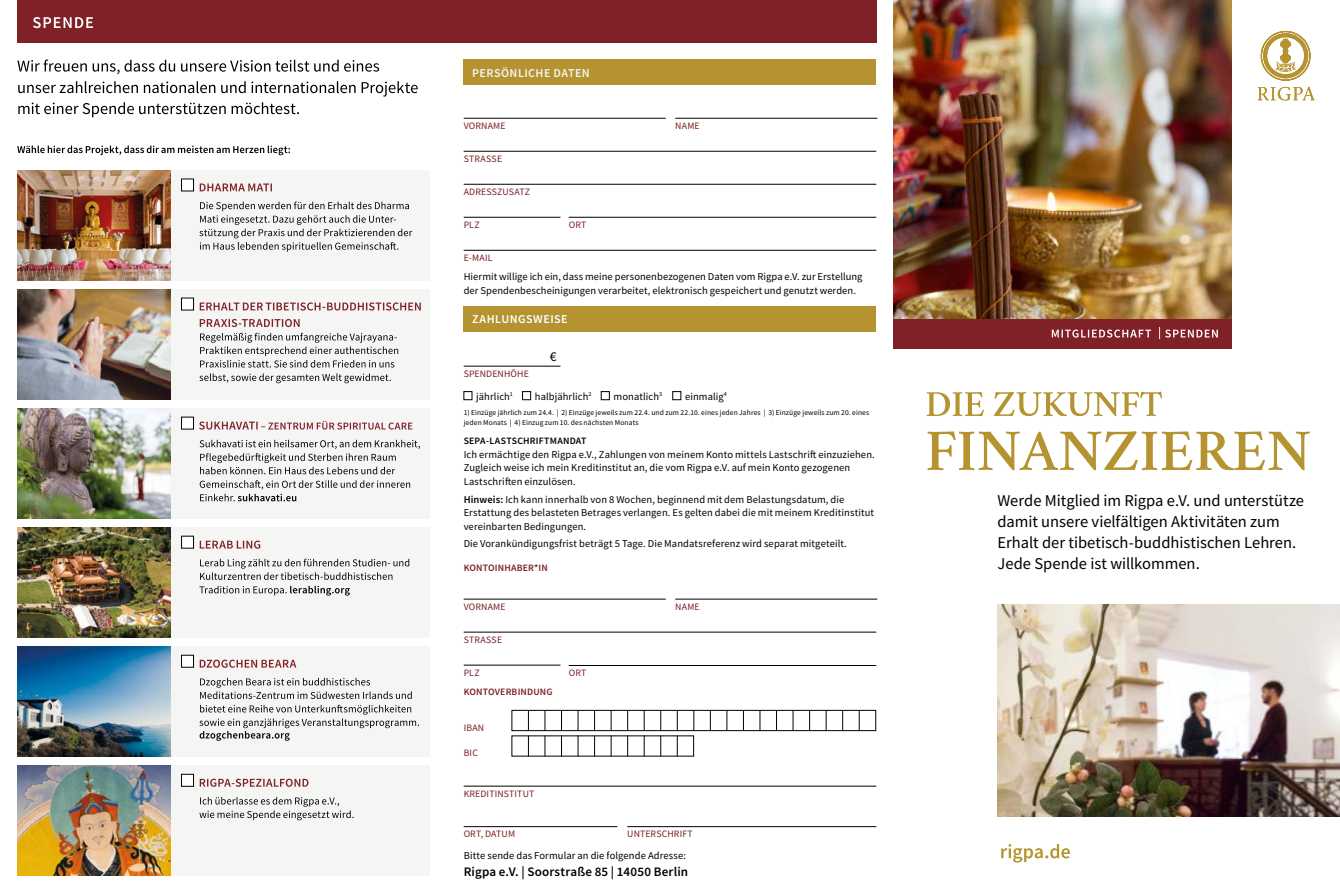
<style>
.page{position:relative;width:1340px;height:893px;background:#fff}
.page>*{position:absolute;margin:0;border:0;box-sizing:border-box;transform-origin:0 0}
.t1{font:16.5px/21px "Source Sans Pro";color:#000}
.t2{font:13.5px "Source Sans Pro";color:#000}
.t3{font:600 13.05px "Source Sans Pro";letter-spacing:.015em;color:#000}
.t4{font:600 12px "Source Sans Pro";letter-spacing:.035em;color:#f5f5f4}
.t5{font:600 12px "Source Sans Pro";letter-spacing:.04em;color:#fff}
.t6{font:10.5px/13.5px "Source Sans Pro";letter-spacing:.01em;color:#000}
.t7{font:9.75px "Source Sans Pro";letter-spacing:.015em;color:#791e24}
.t8{font:600 9.75px "Source Sans Pro";letter-spacing:.015em;color:#791e24}
.t9{font:600 9.75px "Source Sans Pro";letter-spacing:.02em;color:#000}
.t10{font:7.5px/10.5px "Source Sans Pro";letter-spacing:.015em;color:#000}
.s1{font-weight:600}
</style>
<div class="page">
<div style="left:171px;top:170px;width:258px;height:111px;background:#f5f5f4"></div>
<div style="left:171px;top:289px;width:258px;height:111px;background:#f5f5f4"></div>
<div style="left:171px;top:408px;width:258px;height:111px;background:#f5f5f4"></div>
<div style="left:171px;top:527px;width:258px;height:111px;background:#f5f5f4"></div>
<div style="left:171px;top:646px;width:258px;height:111px;background:#f5f5f4"></div>
<div style="left:171px;top:765px;width:258px;height:111px;background:#f5f5f4"></div>
<svg style="left:17px;top:146px;width:273px;height:9px"></svg>
<svg style="left:18px;top:81px;width:399px;height:36px"></svg>
<svg style="left:17px;top:60px;width:362px;height:14px"></svg>
<div style="left:17px;top:0;width:859px;height:43px;background:#802027"></div>
<svg style="left:33px;top:17px;width:60px;height:11px"></svg>
<svg style="left:199px;top:797px;width:154px;height:23px"></svg>
<svg style="left:200px;top:779px;width:108px;height:8px"></svg>
<div style="left:181px;top:774px;width:12px;height:12px;background:#fff"></div>
<div style="left:181px;top:774px;width:13px;height:13px;border:1px solid #000"></div>
<svg style="left:199px;top:705px;width:220px;height:36px"></svg>
<svg style="left:200px;top:678px;width:212px;height:21px"></svg>
<svg style="left:200px;top:660px;width:96px;height:8px"></svg>
<div style="left:181px;top:655px;width:12px;height:12px;background:#fff"></div>
<div style="left:181px;top:655px;width:13px;height:13px;border:1px solid #000"></div>
<svg style="left:199px;top:586px;width:151px;height:10px"></svg>
<svg style="left:200px;top:559px;width:209px;height:21px"></svg>
<svg style="left:200px;top:541px;width:60px;height:8px"></svg>
<div style="left:181px;top:536px;width:12px;height:12px;background:#fff"></div>
<div style="left:181px;top:536px;width:13px;height:13px;border:1px solid #000"></div>
<svg style="left:200px;top:480px;width:210px;height:21px"></svg>
<svg style="left:200px;top:440px;width:220px;height:34px"></svg>
<svg style="left:199px;top:421px;width:213px;height:9px"></svg>
<div style="left:181px;top:417px;width:12px;height:12px;background:#fff"></div>
<div style="left:181px;top:417px;width:13px;height:12px;border:1px solid #000"></div>
<svg style="left:199px;top:333px;width:199px;height:50px"></svg>
<svg style="left:200px;top:319px;width:99px;height:8px"></svg>
<svg style="left:200px;top:302px;width:221px;height:9px"></svg>
<div style="left:181px;top:298px;width:12px;height:12px;background:#fff"></div>
<div style="left:181px;top:298px;width:13px;height:12px;border:1px solid #000"></div>
<svg style="left:199px;top:201px;width:213px;height:51px"></svg>
<svg style="left:200px;top:183px;width:72px;height:8px"></svg>
<div style="left:181px;top:179px;width:12px;height:12px;background:#fff"></div>
<div style="left:181px;top:179px;width:13px;height:12px;border:1px solid #000"></div>
<div style="left:463px;top:60px;width:413px;height:25px;background:#b49330"></div>
<hr style="left:463px;top:118px;width:202px;height:1px;background:#000">
<hr style="left:675px;top:118px;width:202px;height:1px;background:#000">
<hr style="left:463px;top:151px;width:413px;height:1px;background:#000">
<hr style="left:463px;top:184px;width:413px;height:1px;background:#000">
<hr style="left:463px;top:217px;width:97px;height:1px;background:#000">
<hr style="left:568px;top:217px;width:308px;height:1px;background:#000">
<hr style="left:463px;top:250px;width:413px;height:1px;background:#000">
<hr style="left:463px;top:599px;width:202px;height:1px;background:#000">
<hr style="left:675px;top:599px;width:202px;height:1px;background:#000">
<hr style="left:463px;top:632px;width:413px;height:1px;background:#000">
<hr style="left:463px;top:665px;width:97px;height:1px;background:#000">
<hr style="left:568px;top:665px;width:308px;height:1px;background:#000">
<div style="left:511px;top:710px;width:365px;height:21px;border:1px solid #000"></div>
<svg style="left:693px;top:710px;width:1px;height:21px"></svg>
<svg style="left:710px;top:710px;width:1px;height:21px"></svg>
<svg style="left:726px;top:710px;width:1px;height:21px"></svg>
<svg style="left:743px;top:710px;width:1px;height:21px"></svg>
<svg style="left:759px;top:710px;width:1px;height:21px"></svg>
<svg style="left:776px;top:710px;width:1px;height:21px"></svg>
<svg style="left:792px;top:710px;width:1px;height:21px"></svg>
<svg style="left:809px;top:710px;width:1px;height:21px"></svg>
<svg style="left:826px;top:710px;width:1px;height:21px"></svg>
<svg style="left:842px;top:710px;width:1px;height:21px"></svg>
<svg style="left:859px;top:710px;width:1px;height:21px"></svg>
<svg style="left:528px;top:710px;width:1px;height:46px"></svg>
<svg style="left:544px;top:710px;width:1px;height:46px"></svg>
<svg style="left:561px;top:710px;width:1px;height:46px"></svg>
<svg style="left:578px;top:710px;width:1px;height:46px"></svg>
<svg style="left:594px;top:710px;width:1px;height:46px"></svg>
<svg style="left:611px;top:710px;width:1px;height:46px"></svg>
<svg style="left:627px;top:710px;width:1px;height:46px"></svg>
<svg style="left:644px;top:710px;width:1px;height:46px"></svg>
<svg style="left:660px;top:710px;width:1px;height:46px"></svg>
<svg style="left:677px;top:710px;width:1px;height:46px"></svg>
<hr style="left:463px;top:786px;width:413px;height:1px;background:#000">
<hr style="left:463px;top:826px;width:154px;height:1px;background:#000">
<hr style="left:627px;top:826px;width:249px;height:1px;background:#000">
<div style="left:463px;top:391px;width:9px;height:9px;border:1px solid #000"></div>
<div style="left:522px;top:391px;width:9px;height:9px;border:1px solid #000"></div>
<div style="left:601px;top:391px;width:8px;height:9px;border:1px solid #000"></div>
<div style="left:672px;top:391px;width:9px;height:9px;border:1px solid #000"></div>
<div style="left:463px;top:306px;width:413px;height:25px;background:#b49330"></div>
<hr style="left:463px;top:366px;width:97px;height:1px;background:#000">
<img style="left:893px;top:0;width:338px;height:319px">
<div style="left:893px;top:319px;width:338px;height:30px;background:#802027"></div>
<svg style="left:1051px;top:327px;width:166px;height:12px"></svg>
<img style="left:997px;top:604px;width:342px;height:212px">
<svg style="left:1001px;top:844px;width:68px;height:18px"></svg>
<svg style="left:927px;top:431px;width:382px;height:39px"></svg>
<svg style="left:926px;top:392px;width:236px;height:24px"></svg>
<svg style="left:1257px;top:31px;width:57px;height:69px"></svg>
<img style="left:17px;top:170px;width:154px;height:111px">
<img style="left:17px;top:289px;width:154px;height:111px">
<img style="left:17px;top:765px;width:154px;height:111px">
<img style="left:17px;top:408px;width:154px;height:111px">
<img style="left:17px;top:527px;width:154px;height:111px">
<img style="left:17px;top:646px;width:154px;height:111px">
<p class="t4" style="left:472px;top:65px;width:119px">PERSÖNLICHE DATEN</p>
<p class="t7" style="left:463px;top:119px;width:43px">VORNAME</p>
<p class="t7" style="left:675px;top:119px;width:26px">NAME</p>
<p class="t7" style="left:463px;top:152px;width:40px">STRASSE</p>
<p class="t7" style="left:463px;top:185px;width:68px">ADRESSZUSATZ</p>
<p class="t7" style="left:463px;top:218px;width:17px">PLZ</p>
<p class="t7" style="left:568px;top:218px;width:19px">ORT</p>
<p class="t7" style="left:463px;top:251px;width:30px">E-MAIL</p>
<p class="t6" style="left:463px;top:270px;width:400px">Hiermit willige ich ein, dass meine personenbezogenen Daten vom Rigpa e.V. zur Erstellung der Spendenbescheinigungen verarbeitet, elektronisch gespeichert und genutzt werden.</p>
<p class="t5" style="left:472px;top:311px;width:97px">ZAHLUNGSWEISE</p>
<p class="t7" style="left:463px;top:367px;width:67px">SPENDENHÖHE</p>
<p class="t2" style="left:550px;top:348px;width:8px">€</p>
<p class="t6" style="left:476px;top:390px;width:38px">jährlich<sup>1</sup></p>
<p class="t6" style="left:535px;top:390px;width:58px">halbjährlich<sup>2</sup></p>
<p class="t6" style="left:613px;top:390px;width:50px">monatlich<sup>3</sup></p>
<p class="t6" style="left:685px;top:390px;width:43px">einmalig<sup>4</sup></p>
<p class="t10" style="left:463px;top:407px;width:407px">1) Einzüge jährlich zum 24.4. | 2) Einzüge jeweils zum 22.4. und zum 22.10. eines jeden Jahres | 3) Einzüge jeweils zum 20. eines jeden Monats | 4) Einzug zum 10. des nächsten Monats</p>
<p class="t9" style="left:463px;top:435px;width:124px">SEPA-LASTSCHRIFTMANDAT</p>
<p class="t6" style="left:463px;top:448px;width:413px">Ich ermächtige den Rigpa e.V., Zahlungen von meinem Konto mittels Lastschrift einzuziehen.<br>Zugleich weise ich mein Kreditinstitut an, die vom Rigpa e.V. auf mein Konto gezogenen<br>Lastschriften einzulösen.</p>
<p class="t6" style="left:463px;top:492px;width:412px"><span class="s1">Hinweis:</span> Ich kann innerhalb von 8 Wochen, beginnend mit dem Belastungsdatum, die<br>Erstattung des belasteten Betrages verlangen. Es gelten dabei die mit meinem Kreditinstitut vereinbarten Bedingungen.</p>
<p class="t6" style="left:463px;top:537px;width:384px">Die Vorankündigungsfrist beträgt 5 Tage. Die Mandatsreferenz wird separat mitgeteilt.</p>
<p class="t8" style="left:463px;top:561px;width:86px">KONTOINHABER*IN</p>
<p class="t7" style="left:463px;top:600px;width:43px">VORNAME</p>
<p class="t7" style="left:675px;top:600px;width:26px">NAME</p>
<p class="t7" style="left:463px;top:633px;width:40px">STRASSE</p>
<p class="t7" style="left:463px;top:666px;width:17px">PLZ</p>
<p class="t7" style="left:568px;top:666px;width:19px">ORT</p>
<p class="t8" style="left:463px;top:686px;width:90px">KONTOVERBINDUNG</p>
<p class="t7" style="left:463px;top:721px;width:22px">IBAN</p>
<p class="t7" style="left:463px;top:747px;width:16px">BIC</p>
<p class="t7" style="left:463px;top:787px;width:72px">KREDITINSTITUT</p>
<p class="t7" style="left:463px;top:828px;width:53px">ORT, DATUM</p>
<p class="t7" style="left:627px;top:828px;width:67px">UNTERSCHRIFT</p>
<p class="t6" style="left:463px;top:849px;width:224px">Bitte sende das Formular an die folgende Adresse:</p>
<p class="t3" style="left:463px;top:863px;width:226px">Rigpa e.V. | Soorstraße 85 | 14050 Berlin</p>
<h1 class="t1" style="left:997px;top:490px;width:308px">Werde Mitglied im Rigpa e.V. und unterstütze damit unsere vielfältigen Aktivitäten zum Erhalt der tibetisch-buddhistischen Lehren.<br>Jede Spende ist willkommen.</h1>
</div>
